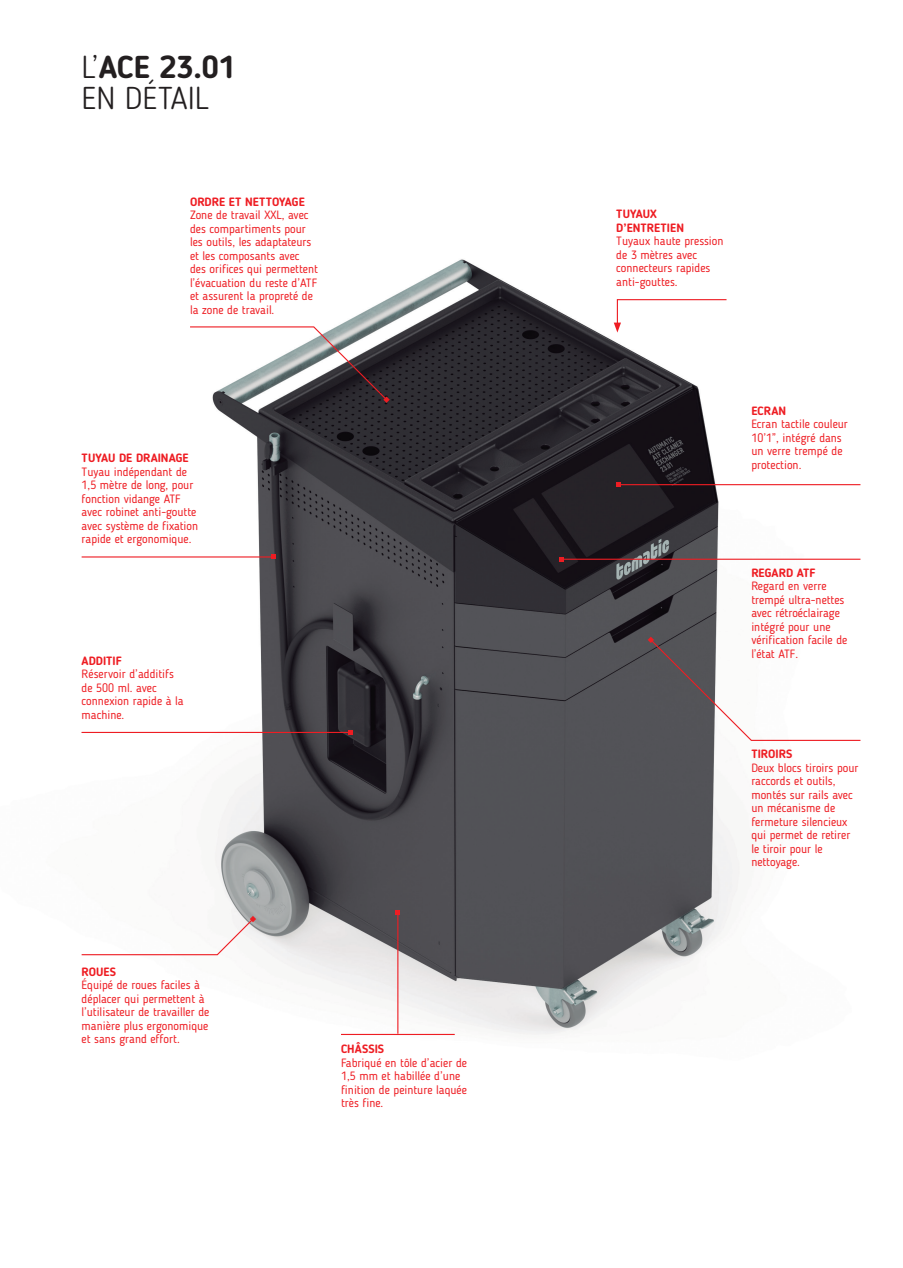
<style>
.page{position:relative;width:903px;height:1268px;background:#fff}
.page>*{position:absolute;margin:0;border:0;box-sizing:border-box;transform-origin:0 0}
.t1{font:300 31.5px/31.5px "Blogger Sans";color:#231f20}
.t2{font:12px/13.5px "Blogger Sans";color:#ee1d23}
.t3{font:700 12px/13.5px "Blogger Sans";color:#ee1d23}
.s1{font-weight:700}
</style>
<div class="page">
<img style="left:81px;top:259px;width:780px;height:777px">
<svg style="left:189px;top:326px;width:201px;height:77px"></svg>
<svg style="left:614px;top:298px;width:114px;height:34px"></svg>
<hr style="left:82px;top:556px;width:192px;height:1px;background:#ee1d23">
<svg style="left:272px;top:555px;width:4px;height:4px"></svg>
<hr style="left:82px;top:732px;width:268px;height:1px;background:#ee1d23">
<svg style="left:348px;top:730px;width:4px;height:4px"></svg>
<svg style="left:81px;top:916px;width:175px;height:39px"></svg>
<hr style="left:341px;top:1033px;width:114px;height:2px;background:#ee1d23">
<hr style="left:397px;top:912px;width:1px;height:121px;background:#ee1d23">
<svg style="left:396px;top:910px;width:4px;height:4px"></svg>
<svg style="left:648px;top:636px;width:213px;height:105px"></svg>
<hr style="left:561px;top:558px;width:299px;height:2px;background:#ee1d23">
<svg style="left:559px;top:557px;width:4px;height:4px"></svg>
<hr style="left:619px;top:484px;width:241px;height:1px;background:#ee1d23">
<svg style="left:616px;top:482px;width:5px;height:5px"></svg>
<h1 class="t1" style="left:82px;top:51px;width:156px">L’<span class="s1">ACE 23.01<br></span>EN DÉTAIL</h1>
<p class="t3" style="left:190px;top:195px;width:116px">ORDRE ET NETTOYAGE</p>
<p class="t2" style="left:190px;top:208px;width:129px">Zone de travail XXL, avec des compartiments pour les outils, les adaptateurs et les composants avec des orifices qui permettent l’évacuation du reste d’ATF et assurent la propreté de la zone de travail.</p>
<p class="t3" style="left:82px;top:451px;width:109px">TUYAU DE DRAINAGE</p>
<p class="t2" style="left:82px;top:465px;width:118px">Tuyau indépendant de<br>1,5 mètre de long, pour fonction vidange ATF avec robinet anti-goutte avec système de fixation rapide et ergonomique.</p>
<p class="t3" style="left:82px;top:654px;width:42px">ADDITIF</p>
<p class="t2" style="left:82px;top:667px;width:104px">Réservoir d’additifs de 500 ml. avec connexion rapide à la machine.</p>
<p class="t3" style="left:82px;top:964px;width:36px">ROUES</p>
<p class="t2" style="left:82px;top:978px;width:129px">Équipé de roues faciles à déplacer qui permettent à l’utilisateur de travailler de manière plus ergonomique et sans grand effort.</p>
<p class="t3" style="left:341px;top:1042px;width:45px">CHÂSSIS</p>
<p class="t2" style="left:341px;top:1055px;width:128px">Fabriqué en tôle d’acier de<br>1,5 mm et habillée d’une finition de peinture laquée très fine.</p>
<p class="t3" style="left:616px;top:207px;width:69px">TUYAUX<br>D’ENTRETIEN</p>
<p class="t2" style="left:616px;top:234px;width:109px">Tuyaux haute pression de 3 mètres avec connecteurs rapides anti-gouttes.</p>
<p class="t3" style="left:751px;top:404px;width:36px">ECRAN</p>
<p class="t2" style="left:751px;top:417px;width:98px">Ecran tactile couleur<br>10’1”, intégré dans un verre trempé de protection.</p>
<p class="t3" style="left:751px;top:565px;width:66px">REGARD ATF</p>
<p class="t2" style="left:751px;top:579px;width:98px">Regard en verre trempé ultra-nettes avec rétroéclairage intégré pour une vérification facile de l’état ATF.</p>
<p class="t3" style="left:751px;top:747px;width:43px">TIROIRS</p>
<p class="t2" style="left:751px;top:760px;width:109px">Deux blocs tiroirs pour raccords et outils, montés sur rails avec un mécanisme de fermeture silencieux qui permet de retirer le tiroir pour le nettoyage.</p>
</div>
